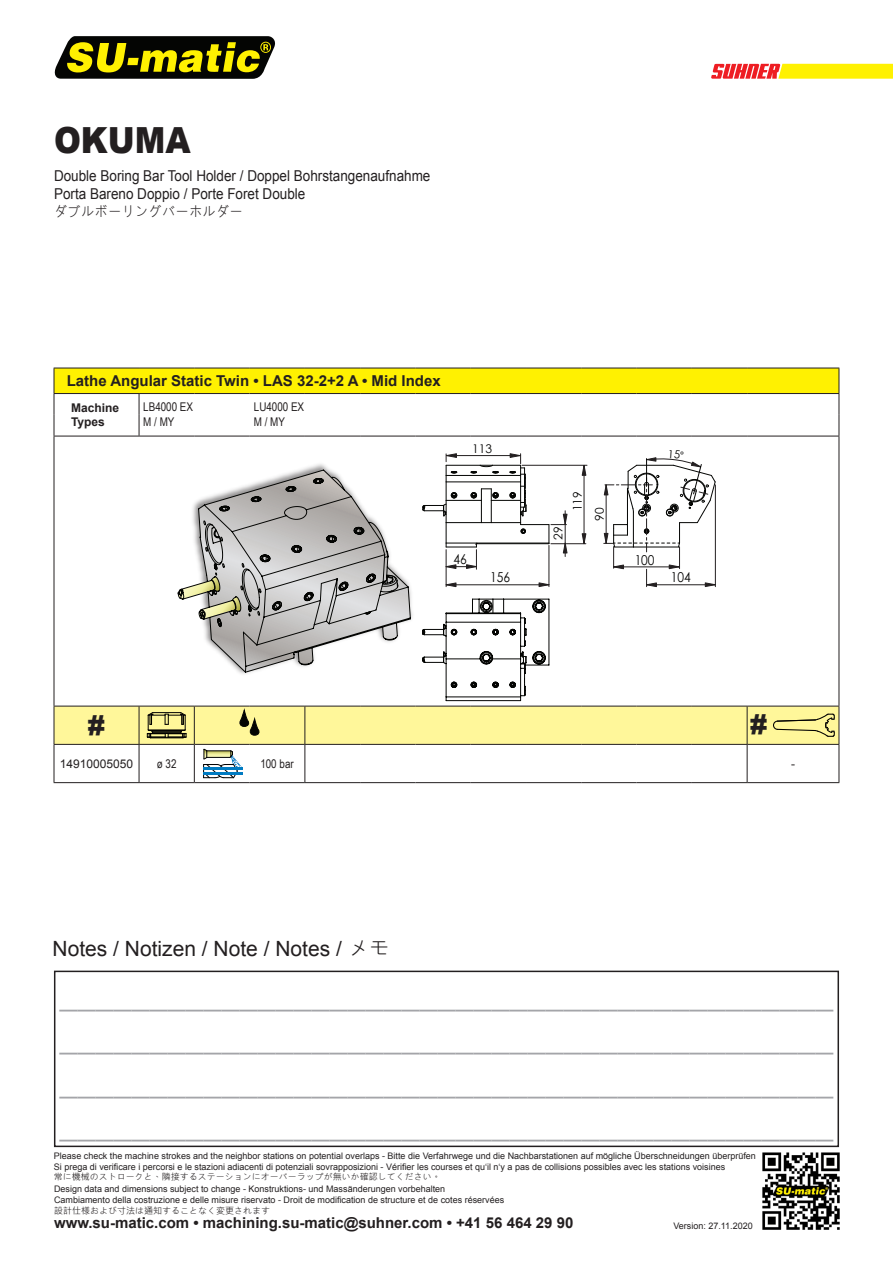
<style>
.page{position:relative;width:893px;height:1263px;background:#fff}
.page>*{position:absolute;margin:0;border:0;box-sizing:border-box;transform-origin:0 0}
.t1{font:36px/43.2px "Minion Pro";color:#a4a5a9;text-align:justify}
.t2{font:900 36px "Arial";color:#231f20;scale:.9 1}
.t3{font:900 27px "Arial";color:#231f20}
.t4{font:21px "Arial";color:#231f20}
.t5{font:700 15px "Arial";color:#231f20}
.t6{font:15px "Arial";color:#231f20;scale:.9 1}
.t7{font:15px "Microsoft Jheng Hei UI Regular";color:#231f20;scale:.9 1}
.t8{font:13.65px "Century Gothic";color:#050504;scale:.88 1}
.t9{font:12px "Arial Narrow";color:#231f20}
.t10{font:700 12px/14.4px "Arial";color:#231f20}
.t11{font:12px "Arial";color:#231f20}
.t12{font:12px/22px "Century Gothic";color:#050504}
.t13{font:9px "Arial";color:#231f20}
.t14{font:9px "Microsoft Jheng Hei UI Regular";color:#231f20}
.s1{font-family:"Microsoft Jheng Hei UI Regular"}
</style>
<div class="page">
<div style="left:54px;top:971px;width:785px;height:176px;border:2px solid #231f20"></div>
<img style="left:762px;top:1152px;width:78px;height:78px">
<svg style="left:711px;top:63px;width:182px;height:16px;background:#fabc33"></svg>
<svg style="left:54px;top:36px;width:221px;height:43px;background:#615d14"></svg>
<hr style="left:54px;top:436px;width:85px;height:1px;background:#231f20">
<hr style="left:139px;top:436px;width:55px;height:1px;background:#231f20">
<hr style="left:194px;top:436px;width:56px;height:1px;background:#231f20">
<hr style="left:250px;top:436px;width:55px;height:1px;background:#231f20">
<hr style="left:305px;top:436px;width:55px;height:1px;background:#231f20">
<hr style="left:139px;top:745px;width:1px;height:37px;background:#231f20">
<hr style="left:194px;top:745px;width:1px;height:37px;background:#231f20">
<hr style="left:304px;top:745px;width:1px;height:37px;background:#231f20">
<svg style="left:54px;top:368px;width:786px;height:68px"></svg>
<hr style="left:54px;top:436px;width:1px;height:270px;background:#231f20">
<hr style="left:360px;top:436px;width:55px;height:1px;background:#231f20">
<hr style="left:415px;top:436px;width:56px;height:1px;background:#231f20">
<hr style="left:471px;top:436px;width:55px;height:1px;background:#231f20">
<hr style="left:526px;top:436px;width:55px;height:1px;background:#231f20">
<hr style="left:581px;top:436px;width:56px;height:1px;background:#231f20">
<hr style="left:637px;top:436px;width:55px;height:1px;background:#231f20">
<hr style="left:692px;top:436px;width:55px;height:1px;background:#231f20">
<hr style="left:747px;top:436px;width:92px;height:1px;background:#231f20">
<hr style="left:839px;top:436px;width:1px;height:270px;background:#231f20">
<hr style="left:839px;top:706px;width:1px;height:38px;background:#231f20">
<hr style="left:54px;top:745px;width:1px;height:37px;background:#231f20">
<hr style="left:747px;top:745px;width:1px;height:37px;background:#231f20">
<hr style="left:839px;top:745px;width:1px;height:37px;background:#231f20">
<hr style="left:54px;top:782px;width:85px;height:1px;background:#231f20">
<hr style="left:305px;top:782px;width:55px;height:1px;background:#231f20">
<hr style="left:360px;top:782px;width:55px;height:1px;background:#231f20">
<hr style="left:415px;top:782px;width:56px;height:1px;background:#231f20">
<hr style="left:471px;top:782px;width:55px;height:1px;background:#231f20">
<hr style="left:526px;top:782px;width:55px;height:1px;background:#231f20">
<hr style="left:581px;top:782px;width:56px;height:1px;background:#231f20">
<hr style="left:637px;top:782px;width:55px;height:1px;background:#231f20">
<hr style="left:692px;top:782px;width:55px;height:1px;background:#231f20">
<hr style="left:747px;top:782px;width:92px;height:1px;background:#231f20">
<hr style="left:139px;top:782px;width:55px;height:1px;background:#231f20">
<hr style="left:194px;top:782px;width:56px;height:1px;background:#231f20">
<hr style="left:250px;top:782px;width:55px;height:1px;background:#231f20">
<svg style="left:54px;top:450px;width:785px;height:328px"></svg>
<p class="t2" style="left:54px;top:114px;width:153px">OKUMA</p>
<p class="t6" style="left:54px;top:166px;width:420px">Double Boring Bar Tool Holder / Doppel Bohrstangenaufnahme</p>
<p class="t6" style="left:54px;top:184px;width:281px">Porta Bareno Doppio / Porte Foret Double</p>
<p class="t7" style="left:54px;top:202px;width:211px">ダブルボーリングバーホルダー</p>
<p class="t5" style="left:67px;top:371px;width:376px">Lathe Angular Static Twin • LAS 32-2+2 A • Mid Index</p>
<p class="t10" style="left:71px;top:401px;width:50px">Machine<br>Types</p>
<p class="t9" style="left:143px;top:398px;width:51px">LB4000 EX</p>
<p class="t9" style="left:254px;top:398px;width:52px">LU4000 EX</p>
<p class="t9" style="left:143px;top:412px;width:33px">M / MY</p>
<p class="t9" style="left:254px;top:412px;width:33px">M / MY</p>
<p class="t12" style="left:472px;top:437px;width:21px">113</p>
<p class="t8" style="left:453px;top:550px;width:17px">46</p>
<p class="t8" style="left:490px;top:568px;width:24px">156</p>
<p class="t12" style="left:547px;top:540px;width:15px;rotate:-90deg">29</p>
<p class="t12" style="left:566px;top:521px;width:31px;text-indent:9px;rotate:-90deg">119<br>90</p>
<p class="t8" style="left:635px;top:550px;width:24px">100</p>
<p class="t8" style="left:671px;top:568px;width:24px">104</p>
<p class="t3" style="left:88px;top:706px;width:19px">#</p>
<p class="t3" style="left:750px;top:705px;width:19px">#</p>
<p class="t11" style="left:60px;top:756px;width:75px">14910005050</p>
<p class="t9" style="left:157px;top:755px;width:21px">ø 32</p>
<p class="t9" style="left:260px;top:755px;width:35px">100 bar</p>
<p class="t11" style="left:791px;top:756px;width:5px">-</p>
<p class="t4" style="left:53px;top:934px;width:339px">Notes / Notizen / Note / Notes / <span class="s1">メモ</span></p>
<p class="t1" style="left:59px;top:974px;width:776px">___________________________________________ ___________________________________________ ___________________________________________ ___________________________________________</p>
<p class="t13" style="left:54px;top:1150px;width:703px">Please check the machine strokes and the neighbor stations on potential overlaps - Bitte die Verfahrwege und die Nachbarstationen auf mögliche Überschneidungen überprüfen</p>
<p class="t13" style="left:54px;top:1160px;width:673px">Si prega di verificare i percorsi e le stazioni adiacenti di potenziali sovrapposizioni - Vérifier les courses et qu‘il n‘y a pas de collisions possibles avec les stations voisines</p>
<p class="t14" style="left:54px;top:1171px;width:389px">常に機械のストロークと、隣接するステーションにオーバーラップが無いか確認してください。</p>
<p class="t13" style="left:54px;top:1183px;width:393px">Design data and dimensions subject to change - Konstruktions- und Massänderungen vorbehalten</p>
<p class="t13" style="left:54px;top:1194px;width:452px">Cambiamento della costruzione e delle misure riservato - Droit de modification de structure et de cotes réservées</p>
<p class="t14" style="left:54px;top:1204px;width:217px">設計仕様および寸法は通知することなく変更されます</p>
<p class="t5" style="left:54px;top:1212px;width:521px">www.su-matic.com • machining.su-matic@suhner.com • +41 56 464 29 90</p>
<p class="t13" style="left:673px;top:1220px;width:81px">Version: 27.11.2020</p>
</div>
